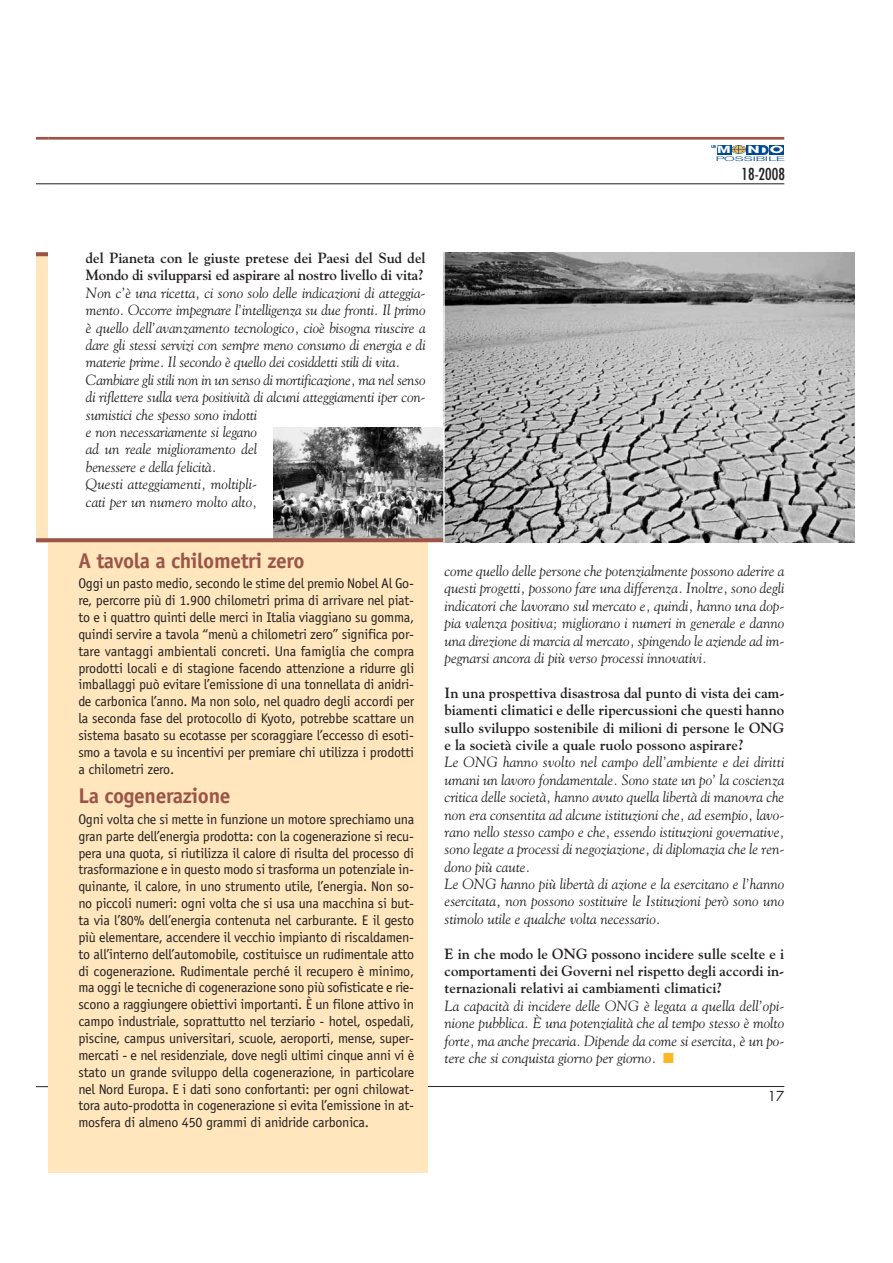
<style>
.page{position:relative;width:893px;height:1263px;background:#fff}
.page>*{position:absolute;margin:0;border:0;box-sizing:border-box;transform-origin:0 0}
.t1{font:700 21.45px "Officina Sans";letter-spacing:-.015em;color:#9b5548}
.t2{font:condensed 16.05px "Futura";color:#231f20}
.t3{font:italic 14.7px/17.4px "Goudy";color:#231f20}
.t4{font:700 14.7px/17.4px "Goudy";color:#231f20;text-align:justify}
.t5{font:14.1px/16.8px "Officina Sans";letter-spacing:-.015em;color:#231f20;text-align:justify}
.t6{font:13.35px "Futura";color:#231f20}
.t7{font:700 9.75px "Avant Garde";color:#fff;scale:1.66 1}
.t8{font:700 9.75px "Avant Garde";color:#fff;scale:1.52 1}
.t9{font:300 6.45px "Helvetica Neue";color:#004892;scale:2.23 1}
.t10{font:700 4.2px "Helvetica Neue";color:#004892}
.s1{font-size:13.35px;color:#004892}
.s2{color:#fdb727}
</style>
<div class="page">
<hr style="left:48px;top:1086px;width:736px;height:1px;background:#231f20">
<hr style="left:48px;top:137px;width:736px;height:3px;background:#9b5548">
<hr style="left:48px;top:183px;width:736px;height:1px;background:#231f20">
<div style="left:769px;top:145px;width:15px;height:9px;background:#004892"></div>
<div style="left:746px;top:145px;width:13px;height:10px;background:#004892"></div>
<div style="left:716px;top:145px;width:15px;height:9px;background:#004892"></div>
<svg style="left:731px;top:145px;width:15px;height:9px"></svg>
<svg style="left:37px;top:137px;width:11px;height:3px"></svg>
<div style="left:37px;top:252px;width:11px;height:290px;background:#ffe6bc"></div>
<div style="left:48px;top:541px;width:379px;height:632px;background:#ffe6bc"></div>
<img style="left:444px;top:253px;width:410px;height:289px">
<svg style="left:37px;top:252px;width:11px;height:4px"></svg>
<img style="left:273px;top:428px;width:170px;height:110px">
<svg style="left:37px;top:538px;width:406px;height:4px;background:#9e5c4f"></svg>
<p class="t10" style="left:711px;top:145px;width:7px">UN</p>
<p class="t8" style="left:717px;top:146px;width:10px">M</p>
<p class="t7" style="left:747px;top:146px;width:23px">N<span class="s1">D</span>O</p>
<p class="t9" style="left:715px;top:156px;width:32px">P OSSIB ILE</p>
<p class="t2" style="left:741px;top:167px;width:45px">18-2008</p>
<p class="t4" style="left:86px;top:250px;width:341px">del Pianeta con le giuste pretese dei Paesi del Sud del<br>Mondo di svilupparsi ed aspirare al nostro livello di vita?</p>
<p class="t3" style="left:86px;top:285px;width:341px">Non c’è una ricetta, ci sono solo delle indicazioni di atteggia&shy;mento. Occorre impegnare l’intelligenza su due fronti. Il primo è quello dell’avanzamento tecnologico, cioè bisogna riuscire a dare gli stessi servizi con sempre meno consumo di energia e di materie prime. Il secondo è quello dei cosiddetti stili di vita.<br>Cambiare gli stili non in un senso di mortificazione, ma nel senso di riflettere sulla vera positività di alcuni atteggiamenti iper con&shy;sumistici che spesso sono indotti<br>e non necessariamente si legano<br>ad un reale miglioramento del<br>benessere e della felicità.<br>Questi atteggiamenti, moltipli-<br>cati per un numero molto alto,</p>
<h1 class="t1" style="left:78px;top:552px;width:228px">A tavola a chilometri zero</h1>
<p class="t5" style="left:78px;top:576px;width:337px">Oggi un pasto medio, secondo le stime del premio Nobel Al Go&shy;re, percorre più di 1.900 chilometri prima di arrivare nel piat&shy;to e i quattro quinti delle merci in Italia viaggiano su gomma, quindi servire a tavola “menù a chilometri zero” significa por&shy;tare vantaggi ambientali concreti. Una famiglia che compra prodotti locali e di stagione facendo attenzione a ridurre gli imballaggi può evitare l’emissione di una tonnellata di anidri&shy;de carbonica l’anno. Ma non solo, nel quadro degli accordi per la seconda fase del protocollo di Kyoto, potrebbe scattare un sistema basato su ecotasse per scoraggiare l’eccesso di esoti&shy;smo a tavola e su incentivi per premiare chi utilizza i prodotti a chilometri zero.</p>
<h1 class="t1" style="left:78px;top:788px;width:154px">La cogenerazione</h1>
<p class="t5" style="left:78px;top:812px;width:337px">Ogni volta che si mette in funzione un motore sprechiamo una gran parte dell’energia prodotta: con la cogenerazione si recu&shy;pera una quota, si riutilizza il calore di risulta del processo di trasformazione e in questo modo si trasforma un potenziale in&shy;quinante, il calore, in uno strumento utile, l’energia. Non so&shy;no piccoli numeri: ogni volta che si usa una macchina si but&shy;ta via l’80% dell’energia contenuta nel carburante. E il gesto più elementare, accendere il vecchio impianto di riscaldamen&shy;to all’interno dell’automobile, costituisce un rudimentale atto di cogenerazione. Rudimentale perché il recupero è minimo, ma oggi le tecniche di cogenerazione sono più sofisticate e rie&shy;scono a raggiungere obiettivi importanti. È un filone attivo in campo industriale, soprattutto nel terziario - hotel, ospedali, piscine, campus universitari, scuole, aeroporti, mense, super&shy;mercati - e nel residenziale, dove negli ultimi cinque anni vi è stato un grande sviluppo della cogenerazione, in particolare nel Nord Europa. E i dati sono confortanti: per ogni chilowat&shy;tora auto-prodotta in cogenerazione si evita l’emissione in at&shy;mosfera di almeno 450 grammi di anidride carbonica.</p>
<p class="t3" style="left:444px;top:563px;width:341px;text-align:justify">come quello delle persone che potenzialmente possono aderire a questi progetti, possono fare una differenza. Inoltre, sono degli indicatori che lavorano sul mercato e, quindi, hanno una dop&shy;pia valenza positiva; migliorano i numeri in generale e danno una direzione di marcia al mercato, spingendo le aziende ad im&shy;pegnarsi ancora di più verso processi innovativi.</p>
<p class="t4" style="left:444px;top:685px;width:341px">In una prospettiva disastrosa dal punto di vista dei cam&shy;biamenti climatici e delle ripercussioni che questi hanno sullo sviluppo sostenibile di milioni di persone le ONG e la società civile a quale ruolo possono aspirare?</p>
<p class="t3" style="left:444px;top:755px;width:341px">Le ONG hanno svolto nel campo dell’ambiente e dei diritti umani un lavoro fondamentale. Sono state un po’ la coscienza critica delle società, hanno avuto quella libertà di manovra che non era consentita ad alcune istituzioni che, ad esempio, lavo&shy;rano nello stesso campo e che, essendo istituzioni governative, sono legate a processi di negoziazione, di diplomazia che le ren&shy;dono più caute.<br>Le ONG hanno più libertà di azione e la esercitano e l’hanno esercitata, non possono sostituire le Istituzioni però sono uno stimolo utile e qualche volta necessario.</p>
<p class="t4" style="left:444px;top:946px;width:341px">E in che modo le ONG possono incidere sulle scelte e i comportamenti dei Governi nel rispetto degli accordi in&shy;ternazionali relativi ai cambiamenti climatici?</p>
<p class="t3" style="left:444px;top:998px;width:341px;text-align:justify">La capacità di incidere delle ONG è legata a quella dell’opi&shy;nione pubblica. È una potenzialità che al tempo stesso è molto forte, ma anche precaria. Dipende da come si esercita, è un po&shy;tere che si conquista giorno per giorno. <span class="s2">■</span></p>
<p class="t6" style="left:767px;top:1090px;width:18px">17</p>
</div>
